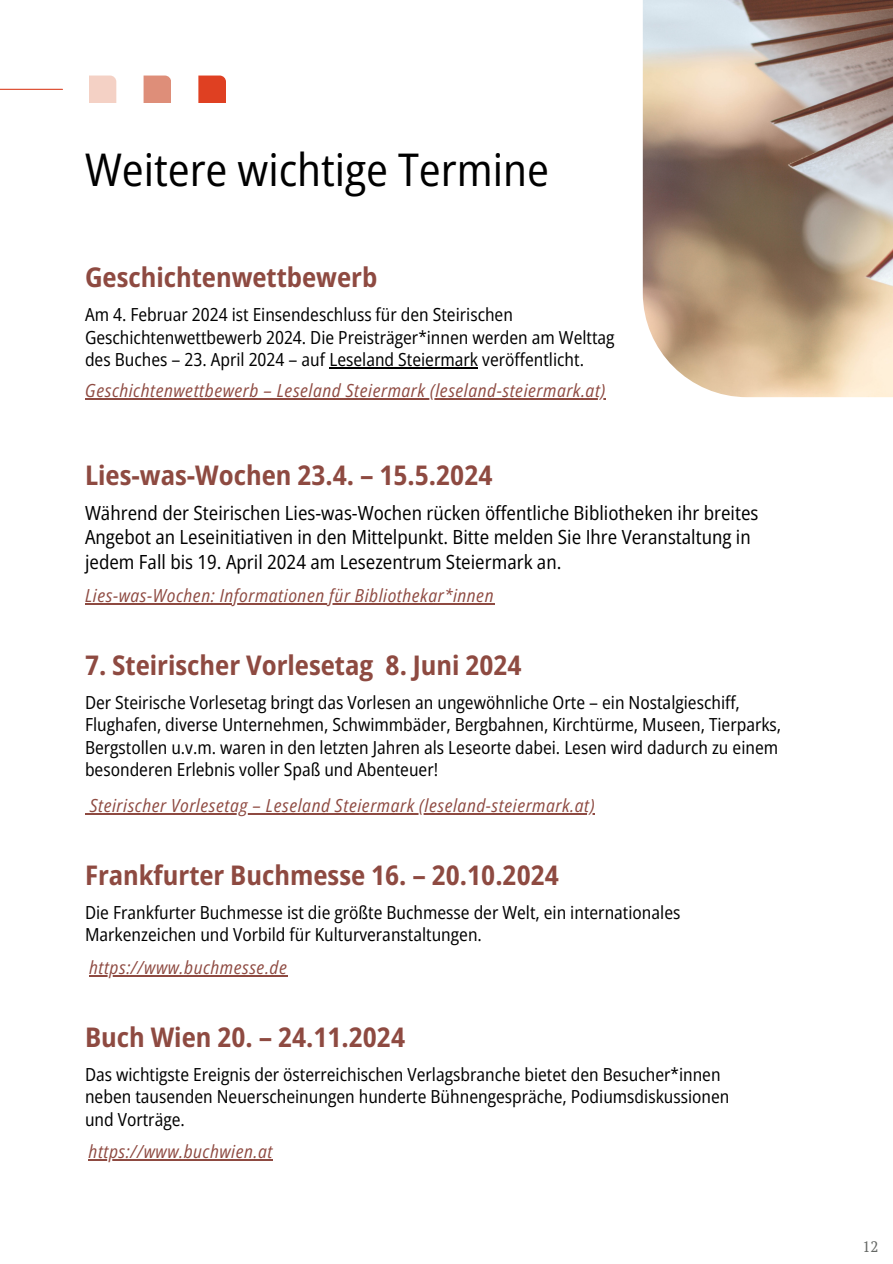
<style>
.page{position:relative;width:893px;height:1264px;background:#fff}
.page>*{position:absolute;margin:0;border:0;box-sizing:border-box;transform-origin:0 0}
.t1{font:semi-condensed 45px "Open Sans";color:#000}
.t2{font:700 semi-condensed 27px "Open Sans";color:#8e4a41}
.t3{font:semi-condensed 19.5px/24.8px "Open Sans";color:#000}
.t4{font:semi-condensed 18px/22.5px "Open Sans";color:#000}
.t5{font:italic semi-condensed 18px "Open Sans";letter-spacing:.03em;color:#8e4a41}
.t6{font:15px "PT Serif";color:#656865}
</style>
<div class="page">
<img style="left:642px;top:0;width:250px;height:397px">
<hr style="left:329px;top:367px;width:149px;height:1px;background:#000">
<hr style="left:85px;top:398px;width:521px;height:1px;background:#8e4a41">
<hr style="left:90px;top:813px;width:505px;height:1px;background:#8e4a41">
<hr style="left:89px;top:1159px;width:184px;height:1px;background:#8e4a41">
<hr style="left:85px;top:603px;width:409px;height:1px;background:#8e4a41">
<hr style="left:0;top:89px;width:62px;height:1px;background:#db4224">
<svg style="left:89px;top:75px;width:27px;height:28px"></svg>
<svg style="left:198px;top:75px;width:28px;height:28px"></svg>
<svg style="left:143px;top:75px;width:28px;height:28px"></svg>
<hr style="left:89px;top:975px;width:198px;height:1px;background:#8e4a41">
<h1 class="t1" style="left:85px;top:138px;width:465px">Weitere wichtige Termine</h1>
<h2 class="t2" style="left:85px;top:258px;width:294px">Geschichtenwettbewerb</h2>
<p class="t4" style="left:85px;top:303px;width:531px">Am 4. Februar 2024 ist Einsendeschluss für den Steirischen<br>Geschichtenwettbewerb 2024. Die Preisträger*innen werden am Welttag des Buches – 23. April 2024 – auf Leseland Steiermark veröffentlicht.</p>
<p class="t5" style="left:85px;top:378px;width:521px">Geschichtenwettbewerb – Leseland Steiermark (leseland-steiermark.at)</p>
<h2 class="t2" style="left:85px;top:456px;width:409px">Lies-was-Wochen 23.4. – 15.5.2024</h2>
<p class="t3" style="left:85px;top:499px;width:675px">Während der Steirischen Lies-was-Wochen rücken öffentliche Bibliotheken ihr breites<br>Angebot an Leseinitiativen in den Mittelpunkt. Bitte melden Sie Ihre Veranstaltung in jedem Fall bis 19. April 2024 am Lesezentrum Steiermark an.</p>
<p class="t5" style="left:85px;top:583px;width:410px">Lies-was-Wochen: Informationen für Bibliothekar*innen</p>
<h2 class="t2" style="left:85px;top:646px;width:438px">7. Steirischer Vorlesetag 8. Juni 2024</h2>
<p class="t4" style="left:85px;top:690px;width:697px">Der Steirische Vorlesetag bringt das Vorlesen an ungewöhnliche Orte – ein Nostalgieschiff, Flughafen, diverse Unternehmen, Schwimmbäder, Bergbahnen, Kirchtürme, Museen, Tierparks, Bergstollen u.v.m. waren in den letzten Jahren als Leseorte dabei. Lesen wird dadurch zu einem besonderen Erlebnis voller Spaß und Abenteuer!</p>
<p class="t5" style="left:90px;top:792px;width:506px">Steirischer Vorlesetag – Leseland Steiermark (leseland-steiermark.at)</p>
<h2 class="t2" style="left:85px;top:856px;width:475px">Frankfurter Buchmesse 16. – 20.10.2024</h2>
<p class="t4" style="left:85px;top:900px;width:597px">Die Frankfurter Buchmesse ist die größte Buchmesse der Welt, ein internationales<br>Markenzeichen und Vorbild für Kulturveranstaltungen.</p>
<p class="t5" style="left:89px;top:954px;width:199px">https://www.buchmesse.de</p>
<h2 class="t2" style="left:85px;top:1018px;width:321px">Buch Wien 20. – 24.11.2024</h2>
<p class="t4" style="left:85px;top:1062px;width:646px">Das wichtigste Ereignis der österreichischen Verlagsbranche bietet den Besucher*innen neben tausenden Neuerscheinungen hunderte Bühnengespräche, Podiumsdiskussionen und Vorträge.</p>
<p class="t5" style="left:89px;top:1138px;width:185px">https://www.buchwien.at</p>
<p class="t6" style="left:862px;top:1236px;width:17px">12</p>
</div>
